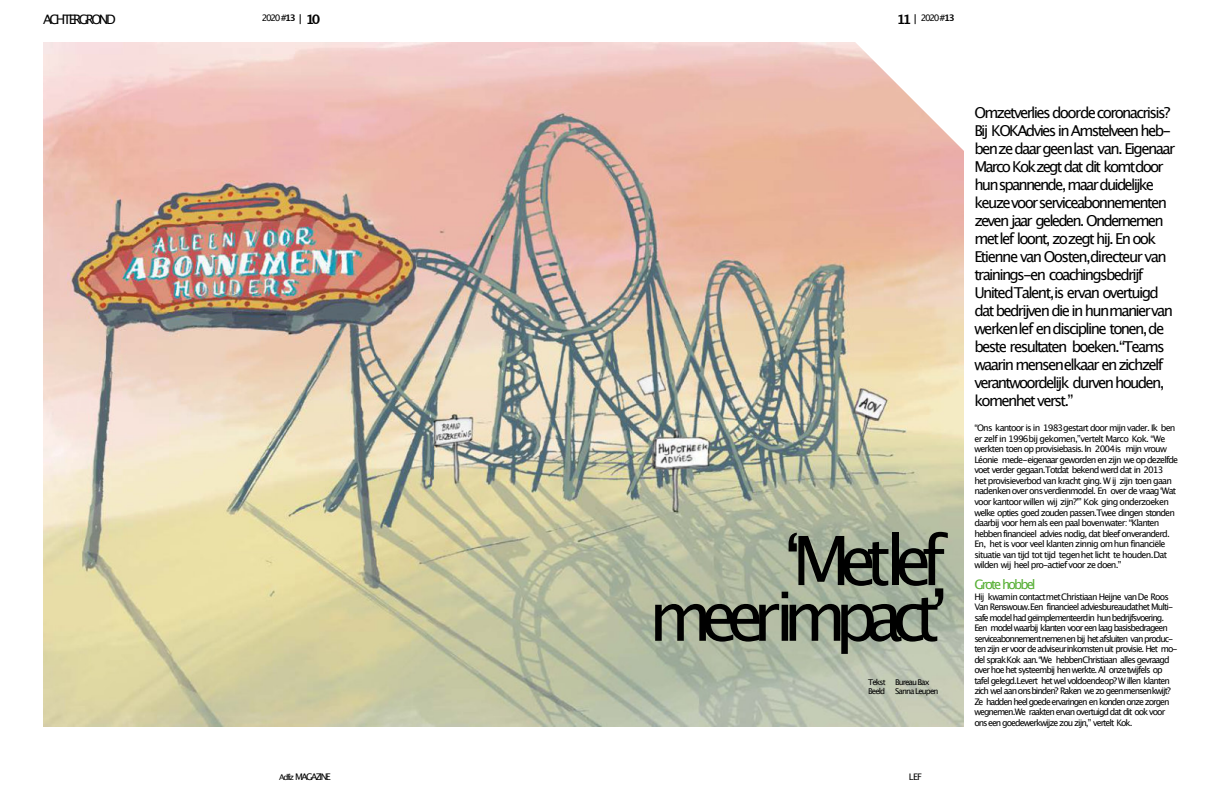
<style>
.page{position:relative;width:1220px;height:795px;background:#fff}
.page>*{position:absolute;margin:0;border:0;box-sizing:border-box;transform-origin:0 0}
.t1{font:67.9px/55.7px "Lucida Grande";letter-spacing:-.17em;color:#000;text-align:right}
.t2{font:15px/18px "Lucida Grande";letter-spacing:-.115em;color:#000}
.t3{font:13px "Lucida Grande";letter-spacing:-.195em;color:#000}
.t4{font:13px "Lucida Grande";letter-spacing:-.15em;color:#56af34}
.t5{font:700 13px "Lucida Grande";color:#000}
.t6{font:9.1px "Lucida Grande";letter-spacing:-.175em;color:#000}
.t7{font:9px/10.5px "Lucida Grande";letter-spacing:-.1em;color:#000}
.t8{font:8px/9.6px "Lucida Grande";letter-spacing:-.12em;color:#000}
.s1{font-weight:700}
.s2{font-size:8px}
</style>
<div class="page">
<img style="left:43px;top:43px;width:920px;height:683px">
<svg style="left:852px;top:42px;width:112px;height:111px"></svg>
<h3 class="t3" style="left:43px;top:14px;width:74px">ACHTERGROND</h3>
<p class="t7" style="left:262px;top:13px;width:35px">2020 <span class="s1">#13</span></p>
<p class="t7" style="left:920px;top:13px;width:35px">2020 <span class="s1">#13</span></p>
<h3 class="t5" style="left:306px;top:14px;width:16px">10</h3>
<h3 class="t5" style="left:896px;top:14px;width:16px">11</h3>
<h1 class="t1" style="left:648px;top:537px;width:303px">ʻMetlef meerimpactʼ</h1>
<p class="t8" style="left:868px;top:677px;width:72px">Tekst Bureau Bax<br>Beeld Sanna Leupen</p>
<p class="t6" style="left:279px;top:772px;width:53px"><span class="s2">Adfiz</span> MAGAZINE</p>
<p class="t7" style="left:909px;top:772px;width:15px">LEF</p>
<p class="t2" style="left:974px;top:104px;width:202px">Omzetverlies doordecoronacrisis?<br>Bij KOKAdvies in Amstelveen heb&shy;benzedaar geenlast van. Eigenaar<br>Marco Kokzegt dat dit komtdoor hunspannende, maar duidelijke keuzevoorserviceabonnementen zeven jaar geleden. Ondernemen metlef loont, zozegt hij. En ook<br>Etienne van Oosten,directeur van trainings-en coachingsbedrijf<br>UnitedTalent,is ervan overtuigd dat bedrijven die in hunmaniervan werkenlef en discipline tonen,de beste resultaten boeken.“Teams waarin mensenelkaar en zichzelf verantwoordelijk durven houden, komenhet verst.”</p>
<p class="t7" style="left:974px;top:423px;width:205px">“Ons kantoor is in 1983gestart door mijn vader. Ik ben er zelf in 1996bij gekomen,”vertelt Marco Kok. “We werkten toen op provisiebasis. In 2004is mijn vrouw Léonie mede-eigenaar geworden en zijn we op dezelfde voet verder gegaan.Totdat bekend werd dat in 2013<br>het provisieverbod van kracht ging. W ij zijn toen gaan nadenkenover ons verdienmodel. En over de vraagʻWat voor kantoor willen wij zijn?ʼ” Kok ging onderzoeken welke opties goed zouden passen.Twee dingen stonden daarbij voor hem als een paal bovenwater: “Klanten hebben financieel advies nodig, dat bleef onveranderd.<br>En, het is voor veel klanten zinnig om hun financiële situatie van tijd tot tijd tegenhet licht te houden.Dat wilden wij heel pro-actief voor ze doen.”</p>
<h3 class="t4" style="left:974px;top:578px;width:63px">Grote hobbel</h3>
<p class="t7" style="left:974px;top:591px;width:205px">Hij kwamin contactmetChristiaan Heijne vanDe Roos Van Renswouw.Een financieel adviesbureaudathet Multi&shy;safe model had geïmplementeerdin hun bedrijfsvoering.<br>Een model waarbij klanten voor een laag basisbedrageen serviceabonnementnemenen bij het afsluiten van produc&shy;ten zijn er voor de adviseurinkomstenuit provisie. Het mo&shy;del sprakKok aan.“We hebbenChristiaan alles gevraagd over hoe het systeembij hen werkte. Al onzetwijfels op tafel gelegd.Levert het wel voldoendeop? W illen klanten zich wel aan onsbinden? Raken we zo geenmensenkwijt?<br>Ze hadden heel goede ervaringen en konden onze zorgen wegnemen.We raakten ervan overtuigd dat dit ook voor onseen goedewerkwijze zou zijn,” vertelt Kok.</p>
</div>
